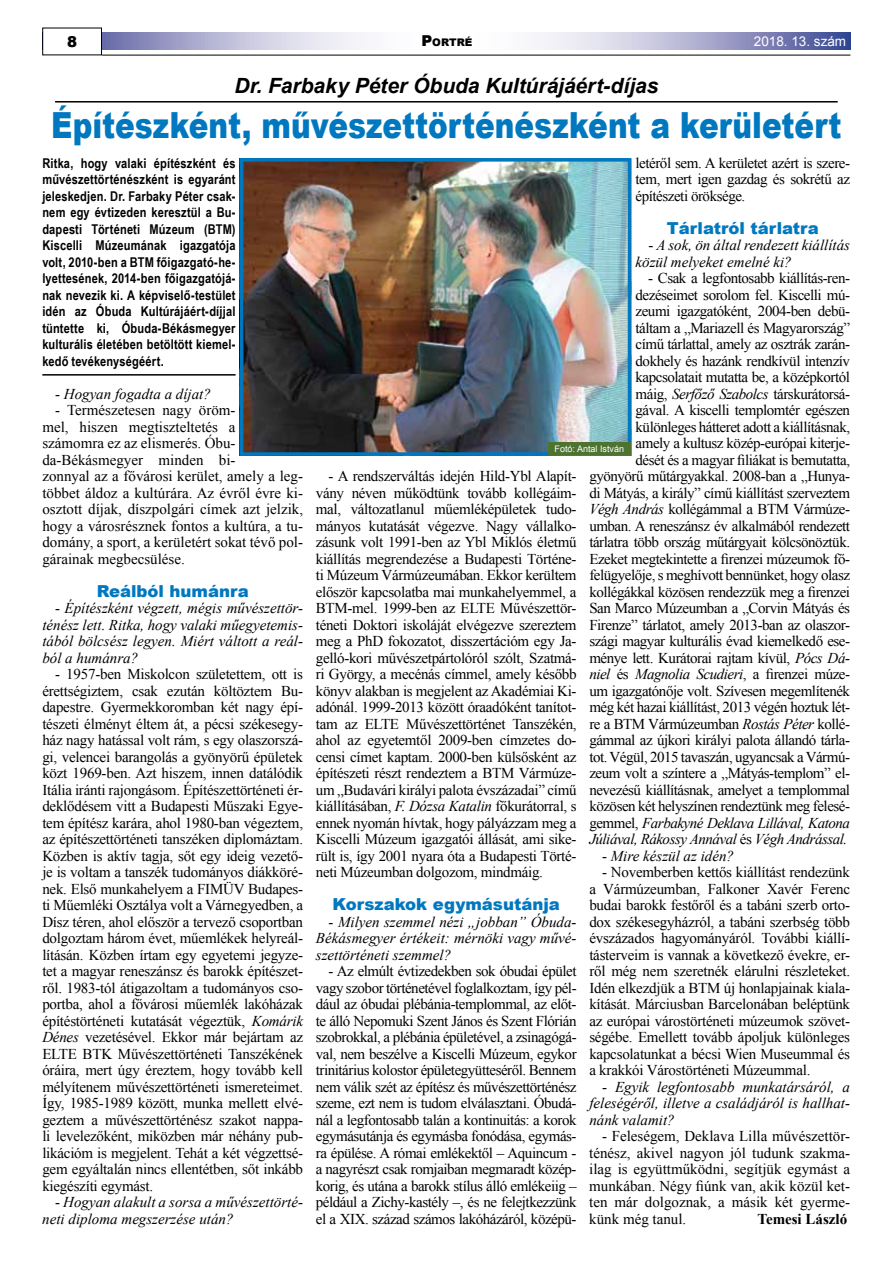
<style>
.page{position:relative;width:893px;height:1263px;background:#fff}
.page>*{position:absolute;margin:0;border:0;box-sizing:border-box;transform-origin:0 0}
.t1{font:900 36px "Arial";color:#0078c0;scale:.82 1}
.t2{font:italic 700 21px "Arial";color:#000}
.t3{font:900 16.5px "Arial";color:#0078c0}
.t4{font:15px/16.5px "Times New Roman";letter-spacing:-.03em;color:#000;text-align:justify}
.t5{font:italic 15px/16.5px "Times New Roman";color:#000;text-align:justify}
.t6{font:15px/16.5px "Times New Roman";color:#000}
.t7{font:700 15px "Times New Roman";color:#000}
.t8{font:900 15px "Arial";color:#000}
.t9{font:700 13.5px/16.5px "Arial Narrow";letter-spacing:.015em;color:#000;text-align:justify}
.t10{font:13.5px "Arial";color:#fff}
.t11{font:900 10.5px "Arial";color:#000}
.t12{font:9px "Arial";color:#fff}
.s1{font-size:15px}
.s2{font-style:normal}
.s3{font-style:italic}
</style>
<div class="page">
<svg style="left:102px;top:33px;width:748px;height:17px"></svg>
<hr style="left:102px;top:55px;width:748px;height:1px;background:#000">
<hr style="left:42px;top:374px;width:194px;height:2px;background:#000">
<hr style="left:55px;top:101px;width:783px;height:2px;background:#000">
<img style="left:245px;top:163px;width:381px;height:288px">
<div style="left:240px;top:158px;width:391px;height:298px;border:4px solid #0078c0"></div>
<div style="left:548px;top:442px;width:82px;height:13px;background:#4d7331"></div>
<p class="t8" style="left:67px;top:31px;width:12px">8</p>
<p class="t11" style="left:421px;top:34px;width:52px"><span class="s1">P</span>ORTRÉ</p>
<p class="t10" style="left:754px;top:33px;width:94px">2018. 13. szám</p>
<h2 class="t2" style="left:234px;top:71px;width:425px">Dr. Farbaky Péter Óbuda Kultúrájáért-díjas</h2>
<h1 class="t1" style="left:51px;top:99px;width:965px">Építészként, művészettörténészként a kerületért</h1>
<p class="t9" style="left:42px;top:154px;width:195px">Ritka, hogy valaki építészként és művészettörténészként is egyaránt jeleskedjen. Dr. Farbaky Péter csak&shy;nem egy évtizeden keresztül a Bu&shy;dapesti Történeti Múzeum (BTM)<br>Kiscelli Múzeumának igazgatója volt, 2010-ben a BTM főigazgató-he&shy;lyettesének, 2014-ben főigazgatójá&shy;nak nevezik ki. A képviselő-testület idén az Óbuda Kultúrájáért-díjjal tüntette ki, Óbuda-Békásmegyer kulturális életében betöltött kiemel&shy;kedő tevékenységéért.</p>
<p class="t5" style="left:55px;top:385px;width:157px"><span class="s2">-</span> Hogyan fogadta a díjat?</p>
<p class="t6" style="left:42px;top:402px;width:262px;text-indent:13px">- Természetesen nagy öröm-<br>mel, hiszen megtiszteltetés a<br>számomra ez az elismerés. Óbu&shy;da-Békásmegyer minden bi-<br>zonnyal az a fővárosi kerület, amely a leg&shy;többet áldoz a kultúrára. Az évről évre ki&shy;osztott díjak, díszpolgári címek azt jelzik, hogy a városrésznek fontos a kultúra, a tu&shy;domány, a sport, a kerületért sokat tévő pol&shy;gárainak megbecsülése.</p>
<p class="t3" style="left:97px;top:579px;width:154px">Reálból humánra</p>
<p class="t5" style="left:42px;top:599px;width:262px;text-indent:13px"><span class="s2">-</span> Építészként végzett, mégis művészettör&shy;ténész lett. Ritka, hogy valaki műegyetemis&shy;tából bölcsész legyen. Miért váltott a reál&shy;ból a humánra?</p>
<p class="t4" style="left:42px;top:666px;width:262px;text-indent:13px">- 1957-ben Miskolcon születettem, ott is érettségiztem, csak ezután költöztem Bu&shy;dapestre. Gyermekkoromban két nagy épí&shy;tészeti élményt éltem át, a pécsi székesegy&shy;ház nagy hatással volt rám, s egy olaszorszá&shy;gi, velencei barangolás a gyönyörű épületek közt 1969-ben. Azt hiszem, innen datálódik Itália iránti rajongásom. Építészettörténeti ér&shy;deklődésem vitt a Budapesti Műszaki Egye&shy;tem építész karára, ahol 1980-ban végeztem, az építészettörténeti tanszéken diplomáztam.<br>Közben is aktív tagja, sőt egy ideig vezető&shy;je is voltam a tanszék tudományos diákköré&shy;nek. Első munkahelyem a FIMÜV Budapes&shy;ti Műemléki Osztálya volt a Várnegyedben, a Dísz téren, ahol először a tervező csoportban dolgoztam három évet, műemlékek helyreál&shy;lításán. Közben írtam egy egyetemi jegyze&shy;tet a magyar reneszánsz és barokk építészet&shy;ről. 1983-tól átigazoltam a tudományos cso&shy;portba, ahol a fővárosi műemlék lakóházak építéstörténeti kutatását végeztük, <span class="s3">Komárik Dénes</span> vezetésével. Ekkor már bejártam az ELTE BTK Művészettörténeti Tanszékének óráira, mert úgy éreztem, hogy tovább kell mélyítenem művészettörténeti ismereteimet.<br>Így, 1985-1989 között, munka mellett elvé&shy;geztem a művészettörténész szakot nappa&shy;li levelezőként, miközben már néhány pub&shy;likációm is megjelent. Tehát a két végzettsé&shy;gem egyáltalán nincs ellentétben, sőt inkább kiegészíti egymást.</p>
<p class="t5" style="left:42px;top:1193px;width:262px;text-indent:13px"><span class="s2">-</span> Hogyan alakult a sorsa a művészettörté&shy;neti diploma megszerzése után?</p>
<p class="t4" style="left:636px;top:154px;width:216px">letéről sem. A kerületet azért is szere&shy;tem, mert igen gazdag és sokrétű az építészeti öröksége.</p>
<p class="t3" style="left:667px;top:216px;width:154px">Tárlatról tárlatra</p>
<p class="t5" style="left:636px;top:236px;width:216px;text-indent:13px"><span class="s2">-</span> A sok, ön által rendezett kiállítás közül melyeket emelné ki?</p>
<p class="t4" style="left:589px;top:270px;width:262px;text-align:right">- Csak a legfontosabb kiállítás-ren&shy;dezéseimet sorolom fel. Kiscelli mú-<br>zeumi igazgatóként, 2004-ben debü-<br>táltam a „Mariazell és Magyarország”<br>című tárlattal, amely az osztrák zarán&shy;dokhely és hazánk rendkívül intenzív kapcsolatait mutatta be, a középkortól<br>máig, <span class="s3">Serfőző Szabolcs</span> társkurátorsá-<br>gával. A kiscelli templomtér egészen különleges hátteret adott a kiállításnak,<br>amely a kultusz közép-európai kiterje-<br>dését és a magyar filiákat is bemutatta, gyönyörű műtárgyakkal. 2008-ban a „Hunya&shy;di Mátyás, a király” című kiállítást szerveztem <span class="s3">Végh András</span> kollégámmal a BTM Vármúze&shy;umban. A reneszánsz év alkalmából rendezett tárlatra több ország műtárgyait kölcsönöztük.<br>Ezeket megtekintette a firenzei múzeumok fő&shy;felügyelője, s meghívott bennünket, hogy olasz kollégákkal közösen rendezzük meg a firenzei San Marco Múzeumban a „Corvin Mátyás és Firenze” tárlatot, amely 2013-ban az olaszor&shy;szági magyar kulturális évad kiemelkedő ese&shy;ménye lett. Kurátorai rajtam kívül, <span class="s3">Pócs Dá&shy;niel</span> és <span class="s3">Magnolia Scudieri</span>, a firenzei múze&shy;um igazgatónője volt. Szívesen megemlítenék még két hazai kiállítást, 2013 végén hoztuk lét&shy;re a BTM Vármúzeumban <span class="s3">Rostás Péter</span> kollé&shy;gámmal az újkori királyi palota állandó tárla&shy;tot. Végül, 2015 tavaszán, ugyancsak a Vármú&shy;zeum volt a színtere a „Mátyás-templom” el&shy;nevezésű kiállításnak, amelyet a templommal közösen két helyszínen rendeztünk meg felesé&shy;gemmel, <span class="s3">Farbakyné Deklava Lillával, Katona Júliával, Rákossy Annával</span> és <span class="s3">Végh Andrással.</span></p>
<p class="t5" style="left:602px;top:847px;width:133px"><span class="s2">-</span> Mire készül az idén?</p>
<p class="t4" style="left:589px;top:864px;width:262px;text-indent:13px">- Novemberben kettős kiállítást rendezünk a Vármúzeumban, Falkoner Xavér Ferenc budai barokk festőről és a tabáni szerb orto&shy;dox székesegyházról, a tabáni szerbség több évszázados hagyományáról. További kiállí&shy;tásterveim is vannak a következő évekre, er&shy;ről még nem szeretnék elárulni részleteket.<br>Idén elkezdjük a BTM új honlapjainak kiala&shy;kítását. Márciusban Barcelonában beléptünk az európai várostörténeti múzeumok szövet&shy;ségébe. Emellett tovább ápoljuk különleges kapcsolatunkat a bécsi Wien Museummal és a krakkói Várostörténeti Múzeummal.</p>
<p class="t5" style="left:589px;top:1078px;width:262px;text-indent:13px"><span class="s2">-</span> Egyik legfontosabb munkatársáról, a feleségéről, illetve a családjáról is hallhat&shy;nánk valamit?</p>
<p class="t4" style="left:589px;top:1128px;width:262px;text-indent:13px">- Feleségem, Deklava Lilla művészettör&shy;ténész, akivel nagyon jól tudunk szakma&shy;ilag is együttműködni, segítjük egymást a munkában. Négy fiúnk van, akik közül ket&shy;ten már dolgoznak, a másik két gyerme&shy;künk még tanul.</p>
<p class="t12" style="left:555px;top:443px;width:71px">Fotó: Antal István</p>
<p class="t4" style="left:316px;top:468px;width:262px;text-indent:13px">- A rendszerváltás idején Hild-Ybl Alapít&shy;vány néven működtünk tovább kollégáim&shy;mal, változatlanul műemléképületek tudo&shy;mányos kutatását végezve. Nagy vállalko&shy;zásunk volt 1991-ben az Ybl Miklós életmű kiállítás megrendezése a Budapesti Történe&shy;ti Múzeum Vármúzeumában. Ekkor kerültem először kapcsolatba mai munkahelyemmel, a BTM-mel. 1999-ben az ELTE Művészettör&shy;téneti Doktori iskoláját elvégezve szereztem meg a PhD fokozatot, disszertációm egy Ja&shy;gelló-kori művészetpártolóról szólt, Szatmá&shy;ri György, a mecénás címmel, amely később könyv alakban is megjelent az Akadémiai Ki&shy;adónál. 1999-2013 között óraadóként tanítot&shy;tam az ELTE Művészettörténet Tanszékén, ahol az egyetemtől 2009-ben címzetes do&shy;censi címet kaptam. 2000-ben külsősként az építészeti részt rendeztem a BTM Vármúze&shy;um „Budavári királyi palota évszázadai” című kiállításában, <span class="s3">F. Dózsa Katalin</span> főkurátorral, s ennek nyomán hívtak, hogy pályázzam meg a Kiscelli Múzeum igazgatói állását, ami sike&shy;rült is, így 2001 nyara óta a Budapesti Törté&shy;neti Múzeumban dolgozom, mindmáig.</p>
<p class="t3" style="left:333px;top:892px;width:229px">Korszakok egymásutánja</p>
<p class="t5" style="left:316px;top:913px;width:262px;text-indent:13px"><span class="s2">-</span> Milyen szemmel nézi „jobban” Óbuda-Békásmegyer értékeit: mérnöki vagy művé&shy;szettörténeti szemmel?</p>
<p class="t4" style="left:316px;top:963px;width:262px;text-indent:13px">- Az elmúlt évtizedekben sok óbudai épület vagy szobor történetével foglalkoztam, így pél&shy;dául az óbudai plébánia-templommal, az előt&shy;te álló Nepomuki Szent János és Szent Flórián szobrokkal, a plébánia épületével, a zsinagógá&shy;val, nem beszélve a Kiscelli Múzeum, egykor trinitárius kolostor épületegyütteséről. Bennem nem válik szét az építész és művészettörténész szeme, ezt nem is tudom elválasztani. Óbudá&shy;nál a legfontosabb talán a kontinuitás: a korok egymásutánja és egymásba fonódása, egymás&shy;ra épülése. A római emlékektől – Aquincum - a nagyrészt csak romjaiban megmaradt közép&shy;korig, és utána a barokk stílus álló emlékeiig – például a Zichy-kastély –, és ne felejtkezzünk el a XIX. század számos lakóházáról, középü-</p>
<p class="t7" style="left:757px;top:1208px;width:91px">Temesi László</p>
</div>
